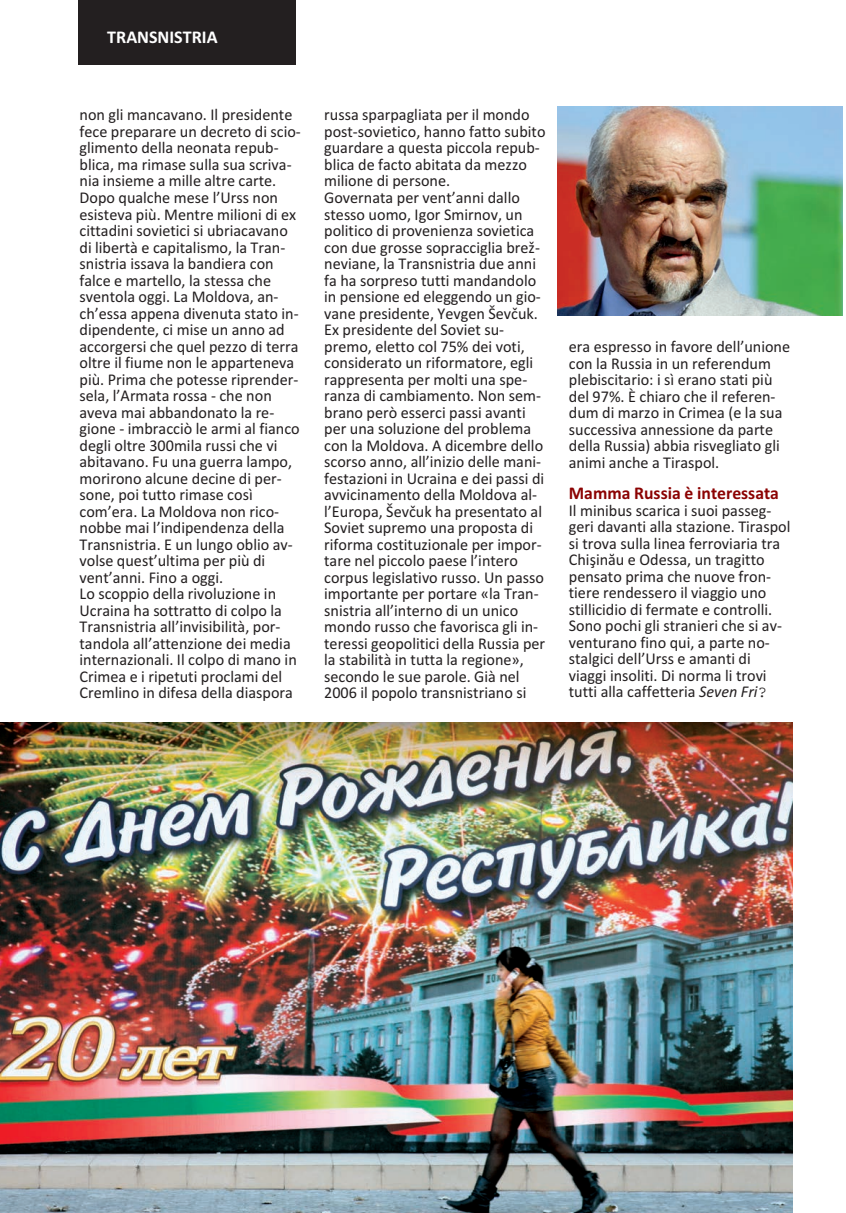
<style>
.page{position:relative;width:846px;height:1213px;background:#fff}
.page>*{position:absolute;margin:0;border:0;box-sizing:border-box;transform-origin:0 0}
.t1{font:700 18px "Calibri";color:#8b0202}
.t2{font:700 18px "Calibri";color:#fff}
.t3{font:16.5px/16.5px "Calibri";color:#231f20}
.s1{font-style:italic}
.s2{font-family:"Courier"}
</style>
<div class="page">
<div style="left:78px;top:0;width:217px;height:65px;background:#231f20"></div>
<img style="left:557px;top:107px;width:285px;height:209px">
<img style="left:0;top:722px;width:792px;height:491px">
<p class="t2" style="left:107px;top:26px;width:112px">TRANSNISTRIA</p>
<p class="t3" style="left:79px;top:106px;width:223px">non gli mancavano. Il presidente fece preparare un decreto di scio&shy;glimento della neonata repub&shy;blica, ma rimase sulla sua scriva&shy;nia insieme a mille altre carte.<br>Dopo qualche mese l’Urss non esisteva più. Mentre milioni di ex cittadini sovietici si ubriacavano di libertà e capitalismo, la Tran&shy;snistria issava la bandiera con falce e martello, la stessa che sventola oggi. La Moldova, an&shy;ch’essa appena divenuta stato in&shy;dipendente, ci mise un anno ad accorgersi che quel pezzo di terra oltre il fiume non le apparteneva più. Prima che potesse riprender&shy;sela, l’Armata rossa - che non aveva mai abbandonato la re&shy;gione - imbracciò le armi al fianco degli oltre 300mila russi che vi abitavano. Fu una guerra lampo, morirono alcune decine di per&shy;sone, poi tutto rimase così com’era. La Moldova non rico&shy;nobbe mai l’indipendenza della<br>Transnistria. E un lungo oblio av&shy;volse quest’ultima per più di vent’anni. Fino a oggi.<br>Lo scoppio della rivoluzione in<br>Ucraina ha sottratto di colpo la<br>Transnistria all’invisibilità, por&shy;tandola all’attenzione dei media internazionali. Il colpo di mano in<br>Crimea e i ripetuti proclami del<br>Cremlino in difesa della diaspora</p>
<p class="t3" style="left:324px;top:106px;width:223px">russa sparpagliata per il mondo post-sovietico, hanno fatto subito guardare a questa piccola repub&shy;blica de facto abitata da mezzo milione di persone.<br>Governata per vent’anni dallo stesso uomo, Igor Smirnov, un politico di provenienza sovietica con due grosse sopracciglia brež&shy;neviane, la Transnistria due anni fa ha sorpreso tutti mandandolo in pensione ed eleggendo un gio&shy;vane presidente, Yevgen Ševčuk.<br>Ex presidente del Soviet su&shy;premo, eletto col 75% dei voti, considerato un riformatore, egli rappresenta per molti una spe&shy;ranza di cambiamento. Non sem&shy;brano però esserci passi avanti per una soluzione del problema con la Moldova. A dicembre dello scorso anno, all’inizio delle mani&shy;festazioni in Ucraina e dei passi di avvicinamento della Moldova al&shy;l’Europa, Ševčuk ha presentato al<br>Soviet supremo una proposta di riforma costituzionale per impor&shy;tare nel piccolo paese l’intero corpus legislativo russo. Un passo importante per portare «la Tran&shy;snistria all’interno di un unico mondo russo che favorisca gli in&shy;teressi geopolitici della Russia per la stabilità in tutta la regione», secondo le sue parole. Già nel<br>2006 il popolo transnistriano si</p>
<p class="t3" style="left:568px;top:338px;width:223px">era espresso in favore dell’unione con la Russia in un referendum plebiscitario: i sì erano stati più del 97%. È chiaro che il referen&shy;dum di marzo in Crimea (e la sua successiva annessione da parte della Russia) abbia risvegliato gli animi anche a Tiraspol.</p>
<p class="t1" style="left:568px;top:482px;width:211px">Mamma Russia è interessata</p>
<p class="t3" style="left:568px;top:501px;width:223px">Il minibus scarica i suoi passeg&shy;geri davanti alla stazione. Tiraspol si trova sulla linea ferroviaria tra Chişinău e Odessa, un tragitto pensato prima che nuove fron&shy;tiere rendessero il viaggio uno stillicidio di fermate e controlli.<br>Sono pochi gli stranieri che si av&shy;venturano fino qui, a parte no&shy;stalgici dell’Urss e amanti di viaggi insoliti. Di norma li trovi tutti alla caffetteria <span class="s1">Seven Fri</span><span class="s2">?</span></p>
</div>
